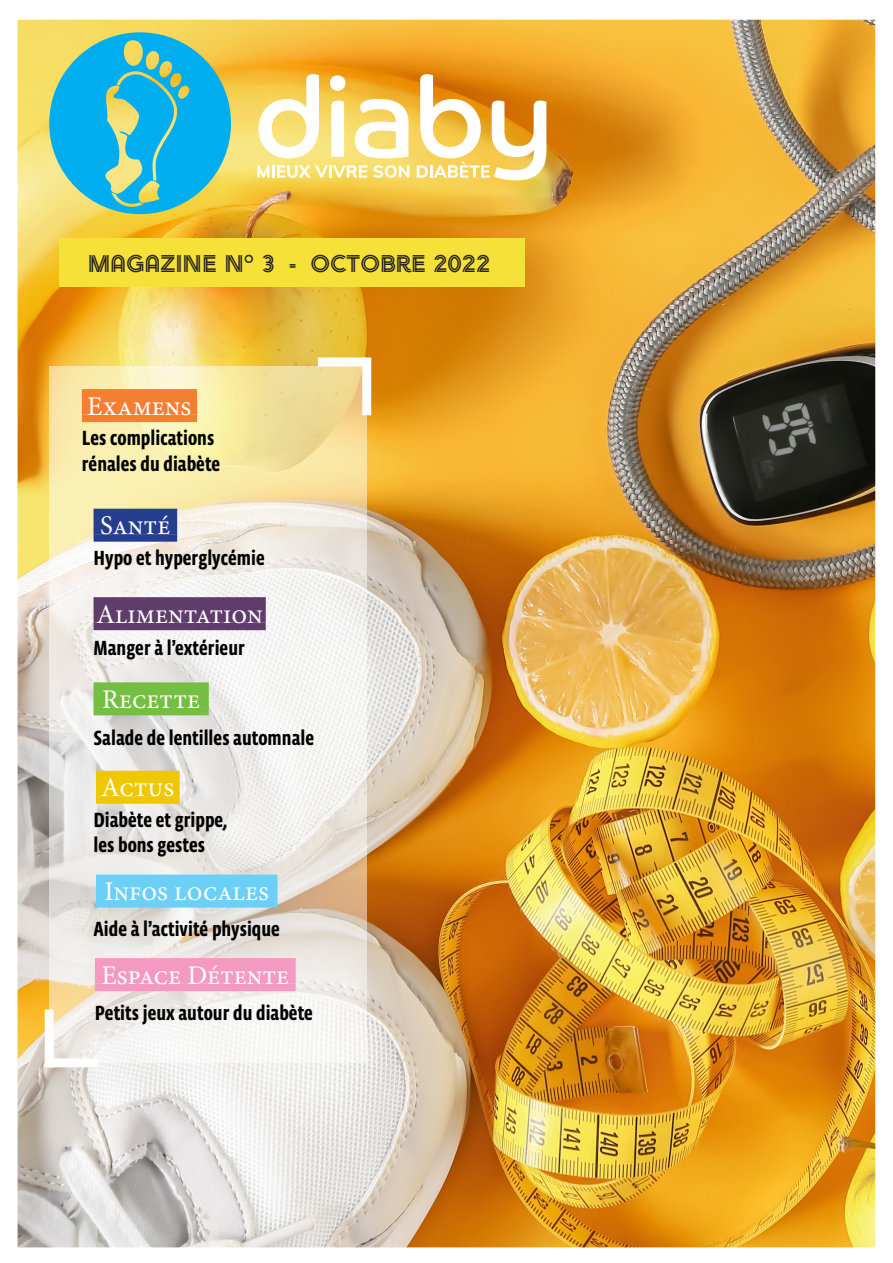
<style>
.page{position:relative;width:893px;height:1263px;background:#fff}
.page>*{position:absolute;margin:0;border:0;box-sizing:border-box;transform-origin:0 0}
.t1{font:27px "Minion Pro";color:#fff}
.t2{font:24px "Arya Double";color:#231f20}
.t3{font:700 21px "Vista Sans Nar OTCE";color:#000}
</style>
<div class="page">
<img style="left:17px;top:19px;width:859px;height:1229px">
<svg style="left:49px;top:366px;width:318px;height:697px"></svg>
<div style="left:60px;top:238px;width:465px;height:49px;background:#f6e138"></div>
<div style="left:82px;top:389px;width:115px;height:26px;background:#f47f32"></div>
<div style="left:82px;top:415px;width:115px;height:7px;background:#f47f32"></div>
<div style="left:94px;top:509px;width:83px;height:25px;background:#253f8e"></div>
<div style="left:94px;top:534px;width:83px;height:8px;background:#253f8e"></div>
<div style="left:94px;top:597px;width:172px;height:26px;background:#5e3d6b"></div>
<div style="left:94px;top:623px;width:172px;height:7px;background:#5e3d6b"></div>
<div style="left:94px;top:682px;width:115px;height:26px;background:#74bf43"></div>
<div style="left:94px;top:708px;width:115px;height:7px;background:#74bf43"></div>
<svg style="left:258px;top:74px;width:61px;height:84px"></svg>
<svg style="left:330px;top:75px;width:15px;height:82px"></svg>
<svg style="left:355px;top:99px;width:53px;height:59px"></svg>
<svg style="left:257px;top:165px;width:110px;height:13px"></svg>
<svg style="left:373px;top:165px;width:36px;height:13px"></svg>
<svg style="left:417px;top:74px;width:129px;height:106px"></svg>
<svg style="left:49px;top:32px;width:182px;height:182px;background:#52bcbf"></svg>
<div style="left:96px;top:771px;width:84px;height:25px;background:#eec803"></div>
<div style="left:96px;top:796px;width:84px;height:8px;background:#eec803"></div>
<div style="left:95px;top:958px;width:201px;height:26px;background:#f499c2"></div>
<div style="left:95px;top:984px;width:201px;height:7px;background:#f499c2"></div>
<div style="left:362px;top:357px;width:9px;height:58px;background:#fff"></div>
<div style="left:318px;top:357px;width:49px;height:9px;background:#fff"></div>
<div style="left:45px;top:1009px;width:9px;height:58px;background:#fff"></div>
<div style="left:49px;top:1058px;width:49px;height:9px;background:#fff"></div>
<div style="left:96px;top:874px;width:181px;height:26px;background:#6bcff6"></div>
<div style="left:96px;top:900px;width:181px;height:7px;background:#6bcff6"></div>
<p class="t2" style="left:88px;top:248px;width:404px">MAGAZINE N° 3 - OCTOBRE 2022</p>
<p class="t1" style="left:87px;top:388px;width:106px">Examens</p>
<p class="t3" style="left:82px;top:426px;width:134px">Les complications</p>
<p class="t3" style="left:82px;top:452px;width:140px">rénales du diabète</p>
<p class="t1" style="left:100px;top:507px;width:72px">Santé</p>
<p class="t3" style="left:94px;top:546px;width:173px">Hypo et hyperglycémie</p>
<p class="t1" style="left:97px;top:596px;width:168px">Alimentation</p>
<p class="t3" style="left:94px;top:636px;width:153px">Manger à l’extérieur</p>
<p class="t1" style="left:102px;top:681px;width:100px">Recette</p>
<p class="t3" style="left:94px;top:726px;width:222px">Salade de lentilles automnale</p>
<p class="t1" style="left:101px;top:769px;width:75px">Actus</p>
<p class="t3" style="left:94px;top:808px;width:135px">Diabète et grippe,</p>
<p class="t3" style="left:94px;top:833px;width:113px">les bons gestes</p>
<p class="t1" style="left:104px;top:873px;width:166px">Infos locales</p>
<p class="t3" style="left:94px;top:917px;width:188px">Aide à l’activité physique</p>
<p class="t1" style="left:101px;top:957px;width:189px">Espace Détente</p>
<p class="t3" style="left:95px;top:1001px;width:220px">Petits jeux autour du diabète</p>
</div>
